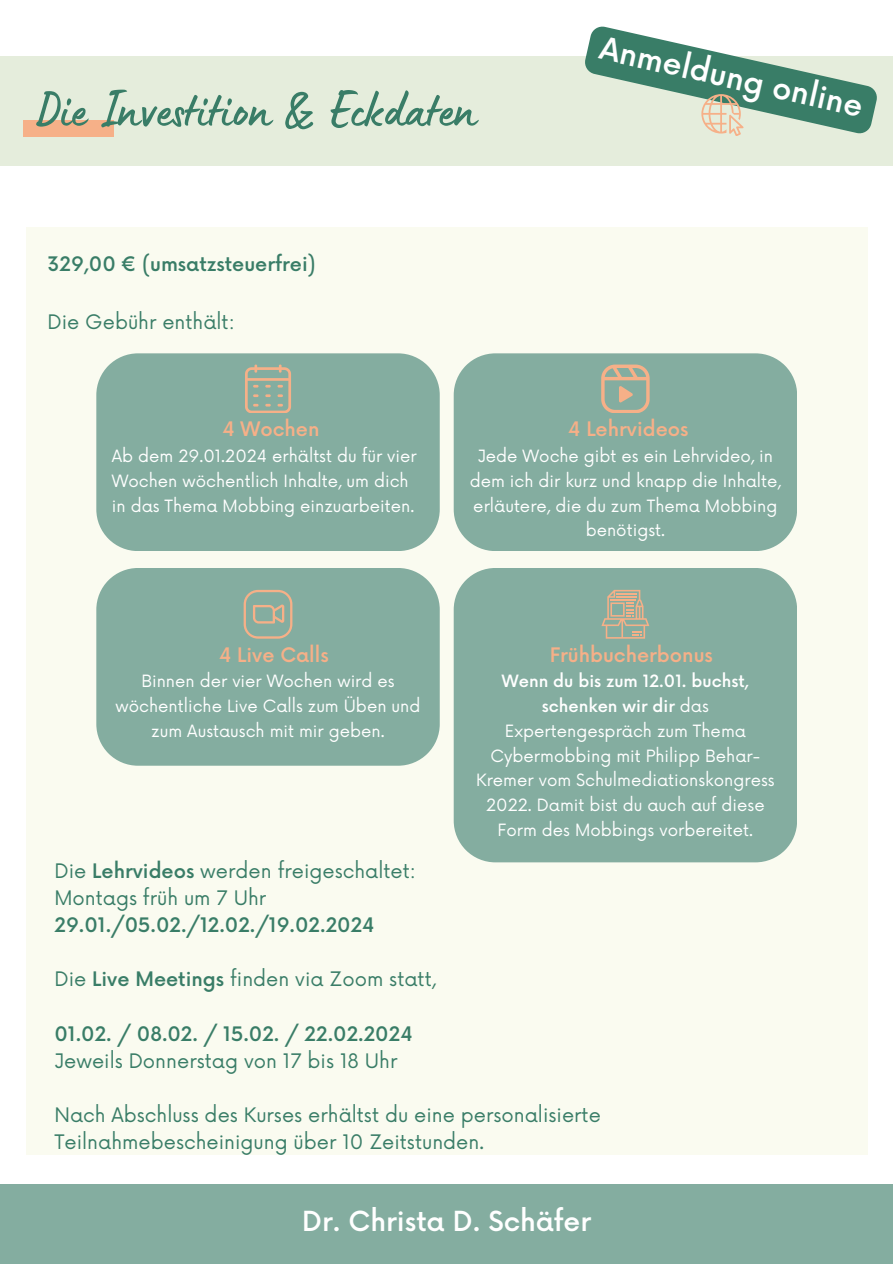
<style>
.page{position:relative;width:893px;height:1264px;background:#fff}
.page>*{position:absolute;margin:0;border:0;box-sizing:border-box;transform-origin:0 0}
.t1{font:54px "Lumios Marker";color:#397d67}
.t2{font:500 30.45px "Now";color:#fff}
.t3{font:500 27px "Now";color:#fff}
.t4{font:19.5px "Now";color:#397d67}
.t5{font:500 19.5px "Now";color:#397d67}
.t6{font:500 19.5px "Now";color:#f6b088}
.t7{font:16.5px/24.8px "Now";color:#fff;text-align:center}
.s1{font-weight:500}
</style>
<div class="page">
<div style="left:0;top:56px;width:892px;height:109px;background:#e5eddc"></div>
<div style="left:24px;top:120px;width:90px;height:16px;background:#f6b088"></div>
<div style="left:0;top:1183px;width:892px;height:80px;background:#84ada0"></div>
<svg style="left:585px;top:26px;width:292px;height:110px"></svg>
<div style="left:26px;top:227px;width:841px;height:927px;background:#fafbf0"></div>
<div style="left:96px;top:353px;width:343px;height:198px;background:#84ada0"></div>
<div style="left:453px;top:353px;width:344px;height:198px;background:#84ada0"></div>
<div style="left:96px;top:568px;width:343px;height:197px;background:#84ada0"></div>
<div style="left:453px;top:568px;width:344px;height:294px;background:#84ada0"></div>
<svg style="left:245px;top:364px;width:46px;height:49px;background:#a6ad98"></svg>
<svg style="left:601px;top:364px;width:48px;height:49px;background:#aeae96"></svg>
<svg style="left:243px;top:590px;width:49px;height:48px;background:#a0ad99"></svg>
<svg style="left:601px;top:590px;width:48px;height:48px;background:#abad97"></svg>
<p class="t1" style="left:37px;top:92px;width:440px">Die Investition &amp; Eckdaten</p>
<p class="t5" style="left:47px;top:253px;width:269px">329,00 € (umsatzsteuerfrei)</p>
<p class="t4" style="left:47px;top:311px;width:189px">Die Gebühr enthält:</p>
<p class="t2" style="left:604px;top:31px;width:270px;rotate:13deg">Anmeldung online</p>
<p class="t6" style="left:222px;top:418px;width:99px">4 Wochen</p>
<p class="t7" style="left:112px;top:444px;width:306px;text-align:left">Ab dem 29.01.2024 erhältst du für vier<br>Wochen wöchentlich Inhalte, um dich in das Thema Mobbing einzuarbeiten.</p>
<p class="t6" style="left:219px;top:644px;width:111px">4 Live Calls</p>
<p class="t7" style="left:116px;top:670px;width:306px">Binnen der vier Wochen wird es wöchentliche Live Calls zum Üben und zum Austausch mit mir geben.</p>
<p class="t6" style="left:568px;top:418px;width:122px">4 Lehrvideos</p>
<p class="t7" style="left:470px;top:444px;width:313px">Jede Woche gibt es ein Lehrvideo, in dem ich dir kurz und knapp die Inhalte, erläutere, die du zum Thema Mobbing benötigst.</p>
<p class="t6" style="left:549px;top:644px;width:165px">Frühbucherbonus</p>
<p class="t7" style="left:476px;top:670px;width:300px"><span class="s1">Wenn du bis zum 12.01. buchst, schenken wir dir</span> das<br>Expertengespräch zum Thema<br>Cybermobbing mit Philipp Behar-<br>Kremer vom Schulmediationskongress<br>2022. Damit bist du auch auf diese<br>Form des Mobbings vorbereitet.</p>
<p class="t4" style="left:54px;top:860px;width:363px">Die <span class="s1">Lehrvideos</span> werden freigeschaltet:</p>
<p class="t4" style="left:54px;top:887px;width:213px">Montags früh um 7 Uhr</p>
<p class="t5" style="left:54px;top:914px;width:321px">29.01./05.02./12.02./19.02.2024</p>
<p class="t4" style="left:54px;top:968px;width:383px">Die <span class="s1">Live Meetings</span> finden via Zoom statt,</p>
<p class="t5" style="left:54px;top:1022px;width:359px">01.02. / 08.02. / 15.02. / 22.02.2024</p>
<p class="t4" style="left:54px;top:1049px;width:344px">Jeweils Donnerstag von 17 bis 18 Uhr</p>
<p class="t4" style="left:54px;top:1103px;width:548px">Nach Abschluss des Kurses erhältst du eine personalisierte</p>
<p class="t4" style="left:54px;top:1130px;width:431px">Teilnahmebescheinigung über 10 Zeitstunden.</p>
<p class="t3" style="left:302px;top:1206px;width:290px">Dr. Christa D. Schäfer</p>
</div>
